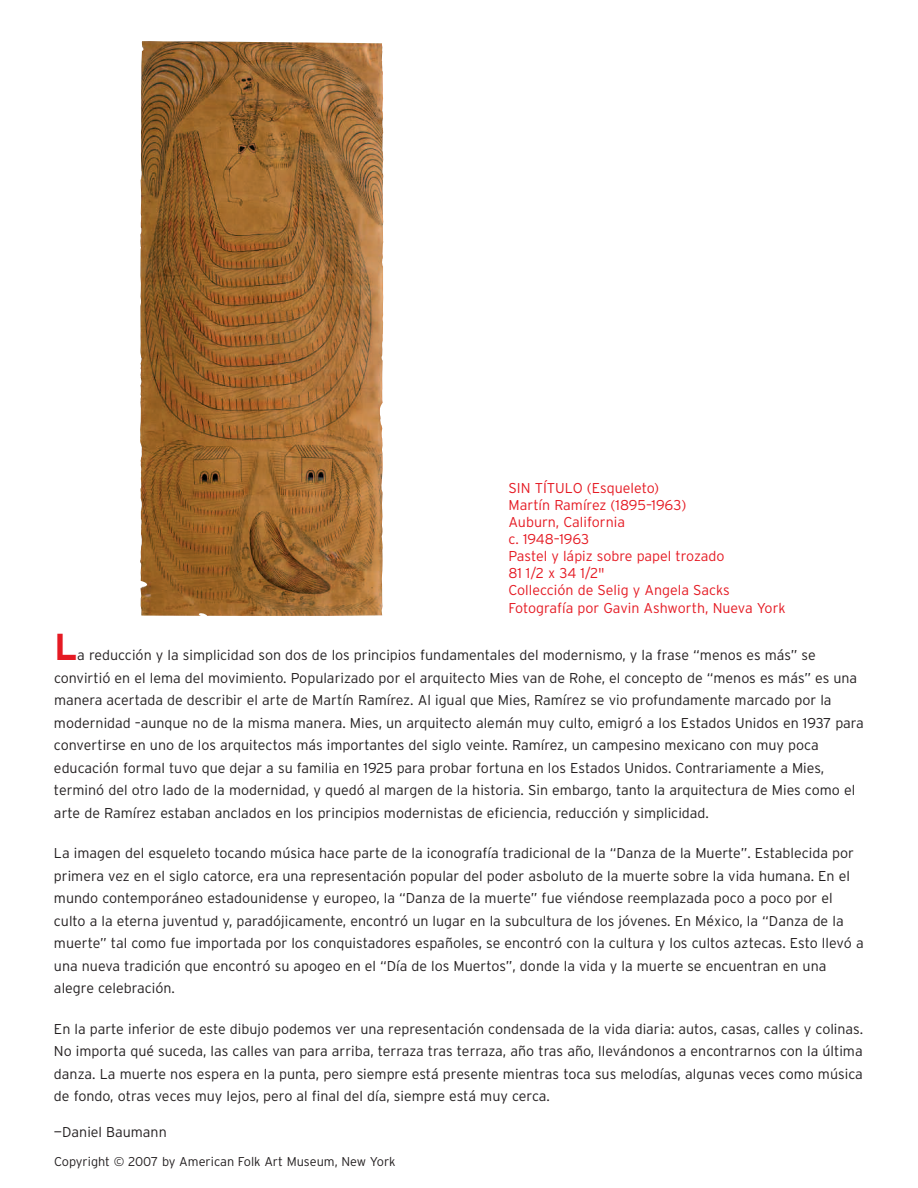
<style>
.page{position:relative;width:918px;height:1188px;background:#fff}
.page>*{position:absolute;margin:0;border:0;box-sizing:border-box;transform-origin:0 0}
.t1{font:700 37.5px "Interstate";color:#e51a23}
.t2{font:300 14.25px/22.5px "Interstate";color:#231f20}
.t3{font:300 14.25px/17.1px "Interstate";color:#e51a23}
.t4{font:300 12.75px "Interstate";color:#231f20}
</style>
<div class="page">
<img style="left:140px;top:41px;width:243px;height:575px">
<p class="t3" style="left:508px;top:479px;width:279px">SIN TÍTULO (Esqueleto)<br>Martín Ramírez (1895–1963)<br>Auburn, California<br>c. 1948–1963<br>Pastel y lápiz sobre papel trozado<br>81 1/2 x 34 1/2"<br>Collección de Selig y Angela Sacks<br>Fotografía por Gavin Ashworth, Nueva York</p>
<h1 class="t1" style="left:54px;top:625px;width:25px">L</h1>
<p class="t2" style="left:54px;top:644px;width:811px;text-indent:23px">a reducción y la simplicidad son dos de los principios fundamentales del modernismo, y la frase “menos es más” se convirtió en el lema del movimiento. Popularizado por el arquitecto Mies van de Rohe, el concepto de “menos es más” es una manera acertada de describir el arte de Martín Ramírez. Al igual que Mies, Ramírez se vio profundamente marcado por la modernidad –aunque no de la misma manera. Mies, un arquitecto alemán muy culto, emigró a los Estados Unidos en 1937 para convertirse en uno de los arquitectos más importantes del siglo veinte. Ramírez, un campesino mexicano con muy poca educación formal tuvo que dejar a su familia en 1925 para probar fortuna en los Estados Unidos. Contrariamente a Mies, terminó del otro lado de la modernidad, y quedó al margen de la historia. Sin embargo, tanto la arquitectura de Mies como el arte de Ramírez estaban anclados en los principios modernistas de eficiencia, reducción y simplicidad.</p>
<p class="t2" style="left:54px;top:842px;width:811px">La imagen del esqueleto tocando música hace parte de la iconografía tradicional de la “Danza de la Muerte”. Establecida por primera vez en el siglo catorce, era una representación popular del poder asboluto de la muerte sobre la vida humana. En el mundo contemporáneo estadounidense y europeo, la “Danza de la muerte” fue viéndose reemplazada poco a poco por el culto a la eterna juventud y, paradójicamente, encontró un lugar en la subcultura de los jóvenes. En México, la “Danza de la muerte” tal como fue importada por los conquistadores españoles, se encontró con la cultura y los cultos aztecas. Esto llevó a una nueva tradición que encontró su apogeo en el “Día de los Muertos”, donde la vida y la muerte se encuentran en una alegre celebración.</p>
<p class="t2" style="left:54px;top:1018px;width:811px;text-align:justify">En la parte inferior de este dibujo podemos ver una representación condensada de la vida diaria: autos, casas, calles y colinas.<br>No importa qué suceda, las calles van para arriba, terraza tras terraza, año tras año, llevándonos a encontrarnos con la última danza. La muerte nos espera en la punta, pero siempre está presente mientras toca sus melodías, algunas veces como música de fondo, otras veces muy lejos, pero al final del día, siempre está muy cerca.</p>
<p class="t2" style="left:54px;top:1121px;width:114px">—Daniel Baumann</p>
<p class="t4" style="left:54px;top:1154px;width:343px">Copyright © 2007 by American Folk Art Museum, New York</p>
</div>
